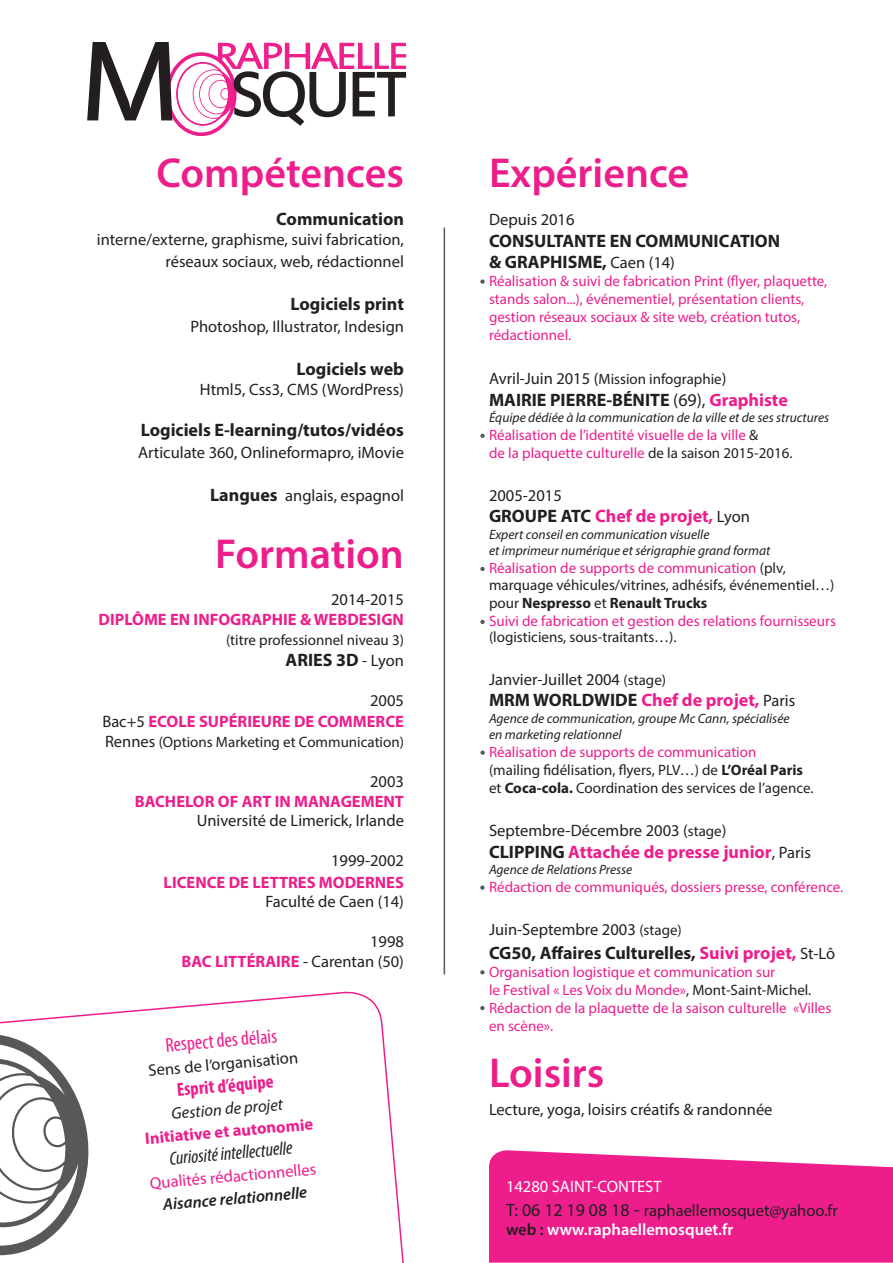
<style>
.page{position:relative;width:893px;height:1263px;background:#fff}
.page>*{position:absolute;margin:0;border:0;box-sizing:border-box;transform-origin:0 0}
.t1{font:600 42px "Myriad Pro";color:#ed1e8c}
.t2{font:condensed 20.1px "Myriad Pro";color:#ed1e8c}
.t3{font:italic condensed 18.9px "Myriad Pro";color:#231f20}
.t4{font:700 condensed 18.9px "Myriad Pro";color:#ed1e8c}
.t5{font:700 18px/21.6px "Myriad Pro";color:#231f20}
.t6{font:700 18px "Myriad Pro";color:#ed1e8c}
.t7{font:16.65px "Myriad Pro";color:#ed1e8c}
.t8{font:700 16.65px "Myriad Pro";color:#ed1e8c}
.t9{font:16.65px "Myriad Pro";color:#231f20}
.t10{font:italic 600 16.65px "Myriad Pro";color:#231f20}
.t11{font:italic 16.65px "Myriad Pro";color:#231f20}
.t12{font:16.5px/21.6px "Myriad Pro";color:#231f20;text-align:right}
.t13{font:700 16.5px "Myriad Pro";color:#ed1e8c}
.t14{font:16.5px "Myriad Pro";color:#fff}
.t15{font:15px/18px "Myriad Pro";color:#ed1e8c}
.t16{font:15px/18px "Myriad Pro";color:#231f20}
.t17{font:italic 13.5px/16.5px "Myriad Pro";color:#231f20}
.s1{font-weight:700;font-size:18px}
.s2{font-weight:400;font-size:16.5px}
.s3{font-weight:400;color:#231f20}
.s4{font-size:16.5px}
.s5{font-weight:400}
.s6{color:#ed1e8c}
.s7{color:#231f20}
.s8{font-weight:400;font-size:16.5px;color:#231f20}
.s9{font-weight:700;color:#231f20}
.s10{font-size:15px}
.s11{font-weight:700}
.s12{font-size:18px}
.s13{font-size:19.5px}
.s14{font-weight:600}
.s15{font-weight:600;color:#fff}
</style>
<div class="page">
<svg style="left:0;top:991px;width:404px;height:272px"></svg>
<svg style="left:87px;top:43px;width:319px;height:92px"></svg>
<svg style="left:0;top:1034px;width:98px;height:221px"></svg>
<svg style="left:489px;top:1150px;width:404px;height:112px;background:#ee2f94"></svg>
<hr style="left:444px;top:227px;width:1px;height:747px;background:#57585a">
<svg style="left:480px;top:279px;width:5px;height:5px"></svg>
<svg style="left:480px;top:434px;width:5px;height:4px"></svg>
<svg style="left:480px;top:567px;width:5px;height:4px"></svg>
<svg style="left:480px;top:620px;width:5px;height:4px"></svg>
<svg style="left:480px;top:750px;width:5px;height:5px"></svg>
<svg style="left:480px;top:885px;width:5px;height:5px"></svg>
<svg style="left:480px;top:970px;width:5px;height:4px"></svg>
<svg style="left:480px;top:1006px;width:5px;height:4px"></svg>
<p class="t1" style="left:157px;top:146px;width:249px">Compétences</p>
<p class="t5" style="left:276px;top:208px;width:129px">Communication</p>
<p class="t12" style="left:97px;top:229px;width:308px">interne/externe, graphisme, suivi fabrication, réseaux sociaux, web, rédactionnel</p>
<p class="t5" style="left:290px;top:292px;width:115px">Logiciels print</p>
<p class="t12" style="left:190px;top:315px;width:215px">Photoshop, Illustrator, Indesign</p>
<p class="t5" style="left:296px;top:357px;width:109px">Logiciels web</p>
<p class="t12" style="left:200px;top:378px;width:206px">Html5, Css3, CMS (WordPress)</p>
<p class="t5" style="left:141px;top:418px;width:265px">Logiciels E-learning/tutos/vidéos</p>
<p class="t12" style="left:138px;top:441px;width:267px">Articulate 360, Onlineformapro, iMovie</p>
<p class="t12" style="left:210px;top:484px;width:195px"><span class="s1">Langues</span> anglais, espagnol</p>
<p class="t1" style="left:215px;top:527px;width:190px">Formation</p>
<p class="t12" style="left:331px;top:588px;width:74px">2014-2015</p>
<p class="t13" style="left:99px;top:608px;width:307px">DIPLÔME EN INFOGRAPHIE &amp; WEBDESIGN</p>
<p class="t16" style="left:226px;top:630px;width:179px">(titre professionnel niveau 3)</p>
<p class="t5" style="left:286px;top:649px;width:120px">ARIES 3D <span class="s2">- Lyon</span></p>
<p class="t12" style="left:370px;top:689px;width:35px">2005</p>
<p class="t13" style="left:102px;top:711px;width:303px"><span class="s3">Bac+5</span> ECOLE SUPÉRIEURE DE COMMERCE</p>
<p class="t16" style="left:105px;top:733px;width:300px"><span class="s4">Rennes</span> (Options Marketing et Communication)</p>
<p class="t12" style="left:370px;top:770px;width:35px">2003</p>
<p class="t13" style="left:135px;top:790px;width:271px">BACHELOR OF ART IN MANAGEMENT</p>
<p class="t12" style="left:197px;top:810px;width:209px">Université de Limerick, Irlande</p>
<p class="t12" style="left:331px;top:849px;width:74px">1999-2002</p>
<p class="t13" style="left:164px;top:871px;width:242px">LICENCE DE LETTRES MODERNES</p>
<p class="t12" style="left:265px;top:891px;width:140px">Faculté de Caen (14)</p>
<p class="t12" style="left:370px;top:930px;width:35px">1998</p>
<p class="t13" style="left:182px;top:950px;width:224px">BAC LITTÉRAIRE <span class="s3">- Carentan (50)</span></p>
<p class="t2" style="left:164px;top:1033px;width:113px;rotate:-5deg">Respect des délais</p>
<p class="t9" style="left:148px;top:1060px;width:152px;rotate:-5deg">Sens de l’organisation</p>
<p class="t4" style="left:176px;top:1078px;width:99px;rotate:-5deg">Esprit d’équipe</p>
<p class="t11" style="left:171px;top:1103px;width:113px;rotate:-5deg">Gestion de projet</p>
<p class="t8" style="left:144px;top:1127px;width:170px;rotate:-5deg">Initiative et autonomie</p>
<p class="t3" style="left:169px;top:1147px;width:125px;rotate:-5deg">Curiosité intellectuelle</p>
<p class="t7" style="left:149px;top:1173px;width:168px;rotate:-5deg">Qualités rédactionnelles</p>
<p class="t10" style="left:162px;top:1194px;width:146px;rotate:-5deg">Aisance relationnelle</p>
<p class="t1" style="left:489px;top:146px;width:202px">Expérience</p>
<p class="t12" style="left:489px;top:208px;width:87px">Depuis 2016</p>
<p class="t5" style="left:489px;top:229px;width:293px">CONSULTANTE EN COMMUNICATION &amp; GRAPHISME, <span class="s2">Caen (14)</span></p>
<p class="t15" style="left:489px;top:272px;width:340px">Réalisation &amp; suivi de fabrication Print (flyer, plaquette, stands salon...), événementiel, présentation clients, gestion réseaux sociaux &amp; site web, création tutos, rédactionnel.</p>
<p class="t16" style="left:489px;top:370px;width:239px"><span class="s4">Avril-Juin 2015 (</span>Mission infographie<span class="s4">)</span></p>
<p class="t5" style="left:489px;top:388px;width:300px">MAIRIE PIERRE-BÉNITE <span class="s5">(69),</span> <span class="s6">Graphiste</span></p>
<p class="t17" style="left:489px;top:409px;width:342px">Équipe dédiée à la communication de la ville et de ses structures</p>
<p class="t15" style="left:489px;top:426px;width:305px">Réalisation de l’identité visuelle de la ville <span class="s7">&amp;<br></span>de la plaquette culturelle <span class="s7">de la saison 2015-2016.</span></p>
<p class="t12" style="left:489px;top:484px;width:74px">2005-2015</p>
<p class="t6" style="left:489px;top:504px;width:263px"><span class="s7">GROUPE ATC</span> Chef de projet, <span class="s8">Lyon</span></p>
<p class="t17" style="left:489px;top:526px;width:283px">Expert conseil en communication visuelle<br>et imprimeur numérique et sérigraphie grand format</p>
<p class="t16" style="left:489px;top:560px;width:347px;line-height:16.5px"><span class="s6">Réalisation de supports de communication</span> (plv, marquage véhicules/vitrines, adhésifs, événementiel…)</p>
<p class="t15" style="left:489px;top:593px;width:348px"><span class="s7">pour</span> <span class="s9">Nespresso</span> <span class="s7">et</span> <span class="s9">Renault Trucks<br></span>Suivi de fabrication et gestion des relations fournisseurs</p>
<p class="t16" style="left:489px;top:628px;width:189px">(logisticiens, sous-traitants…).</p>
<p class="t12" style="left:489px;top:668px;width:179px">Janvier-Juillet 2004 <span class="s10">(stage)</span></p>
<p class="t6" style="left:489px;top:688px;width:308px"><span class="s7">MRM WORLDWIDE</span> Chef de projet, <span class="s8">Paris</span></p>
<p class="t17" style="left:489px;top:710px;width:302px">Agence de communication, groupe Mc Cann, spécialisée en marketing relationnel</p>
<p class="t16" style="left:489px;top:743px;width:326px"><span class="s6">Réalisation de supports de communication<br></span>(mailing fidélisation, flyers, PLV…) de <span class="s11">L’Oréal Paris </span>et <span class="s11">Coca-cola.</span> Coordination des services de l’agence.</p>
<p class="t12" style="left:489px;top:820px;width:239px">Septembre-Décembre 2003 (<span class="s10">stage</span>)</p>
<p class="t6" style="left:489px;top:840px;width:323px"><span class="s7">CLIPPING</span> Attachée de presse junior<span class="s8">, Paris</span></p>
<p class="t17" style="left:489px;top:861px;width:145px">Agence de Relations Presse</p>
<p class="t15" style="left:489px;top:878px;width:356px">Rédaction de communiqués, dossiers presse, conférence.</p>
<p class="t12" style="left:489px;top:918px;width:194px">Juin-Septembre 2003 <span class="s10">(stage)</span></p>
<p class="t5" style="left:489px;top:941px;width:348px">CG50, Affaires Culturelles, <span class="s6">Suivi projet,</span> <span class="s2">St-Lô</span></p>
<p class="t15" style="left:489px;top:962px;width:288px">Organisation logistique et communication sur</p>
<p class="t15" style="left:489px;top:980px;width:324px">le Festival « Les Voix du Monde»<span class="s7">, Mont-Saint-Michel.</span></p>
<p class="t15" style="left:489px;top:998px;width:344px">Rédaction de la plaquette de la saison culturelle «Villes en scène».</p>
<p class="t1" style="left:489px;top:1046px;width:117px">Loisirs</p>
<p class="t12" style="left:489px;top:1098px;width:285px">Lecture, yoga, loisirs créatifs &amp; randonnée</p>
<p class="t14" style="left:506px;top:1176px;width:157px">14280 SAINT-CONTEST</p>
<p class="t12" style="left:506px;top:1200px;width:333px;line-height:19.8px;text-align:left"><span class="s12">T: 06 12 19 08 18</span> <span class="s13">-</span> raphaellemosquet@yahoo.fr <span class="s14">web :</span> <span class="s15">www.raphaellemosquet.fr</span></p>
</div>
